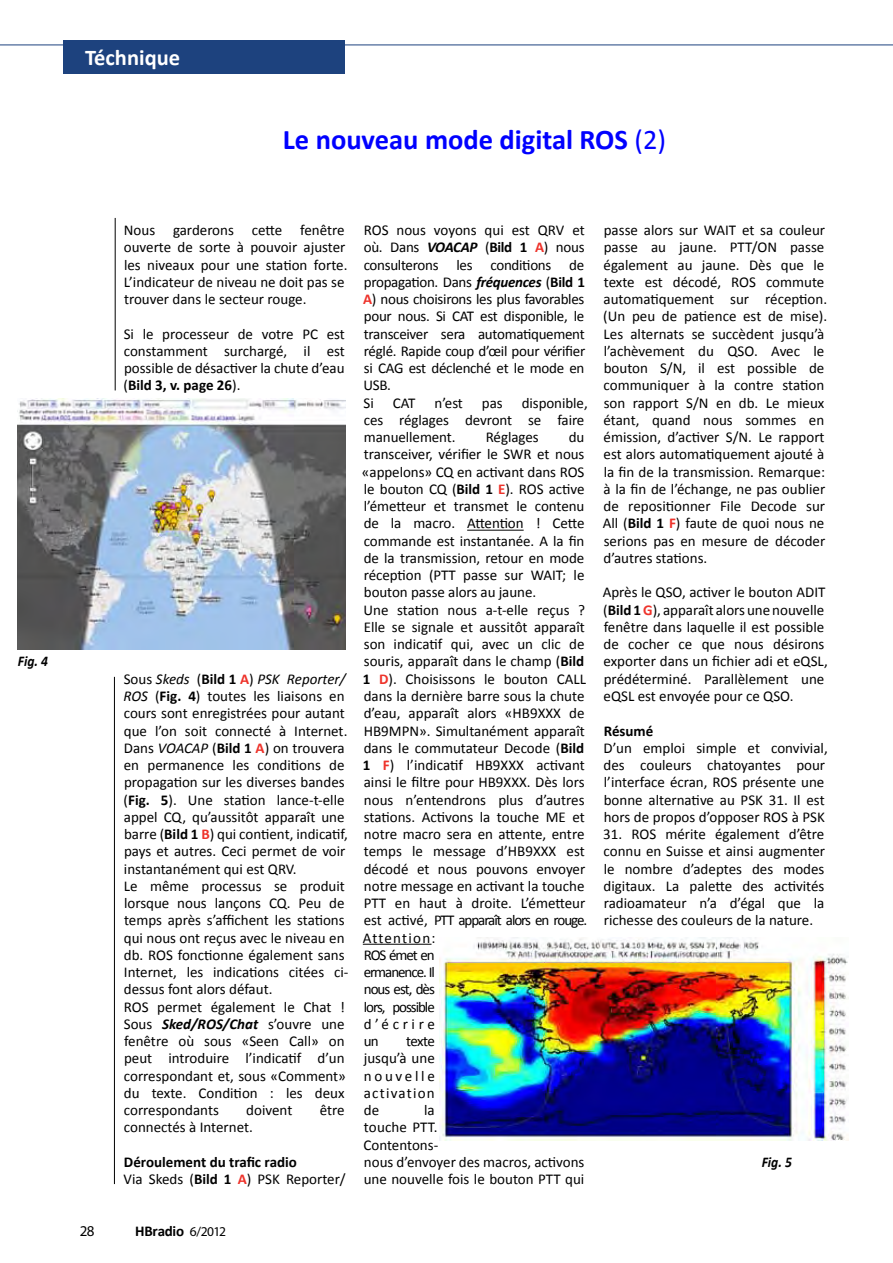
<style>
.page{position:relative;width:893px;height:1263px;background:#fff}
.page>*{position:absolute;margin:0;border:0;box-sizing:border-box;transform-origin:0 0}
.t1{font:700 28.5px "Calibri";color:#00f}
.t2{font:700 22.5px "Calibri";color:#fff}
.t3{font:15px/17.2px "Calibri";color:#000}
.t4{font:15px/17.2px "Calibri";letter-spacing:-.02em;color:#000}
.t5{font:700 15px/17.2px "Calibri";color:#000}
.t6{font:15px "Myriad Pro";color:#000}
.t7{font:italic 700 14.85px "Calibri";color:#000;scale:.91 1}
.s1{font-weight:400}
.s2{font-weight:700}
.s3{font-style:italic}
.s4{font-weight:700;color:#ee332b}
.s5{font-weight:700;font-style:italic}
.s6{color:#ee332b}
.s7{font-family:"Myriad Pro";font-weight:400;font-size:13.5px}
</style>
<div class="page">
<hr style="left:0;top:45px;width:893px;height:1px;background:#1d427e">
<div style="left:63px;top:40px;width:282px;height:33px;background:#1d427e"></div>
<hr style="left:114px;top:677px;width:1px;height:507px;background:#000">
<hr style="left:467px;top:530px;width:57px;height:1px;background:#000">
<hr style="left:363px;top:944px;width:68px;height:1px;background:#000">
<img style="left:18px;top:399px;width:327px;height:250px">
<img style="left:440px;top:938px;width:409px;height:202px">
<hr style="left:115px;top:218px;width:1px;height:172px;background:#000">
<p class="t7" style="left:18px;top:652px;width:35px">Fig. 4</p>
<h2 class="t2" style="left:85px;top:43px;width:97px">Téchnique</h2>
<h1 class="t1" style="left:283px;top:121px;width:385px">Le nouveau mode digital ROS <span class="s1">(2)</span></h1>
<p class="t3" style="left:124px;top:222px;width:225px">Nous garderons cette fenêtre ouverte de sorte à pouvoir ajuster les niveaux pour une station forte.<br>L’indicateur de niveau ne doit pas se trouver dans le secteur rouge.</p>
<p class="t3" style="left:124px;top:325px;width:223px;text-align:justify">Si le processeur de votre PC est constamment surchargé, il est possible de désactiver la chute d’eau (<span class="s2">Bild 3, v. page 26</span>).</p>
<p class="t3" style="left:123px;top:670px;width:226px">Sous <span class="s3">Skeds</span> (<span class="s2">Bild 1</span> <span class="s4">A</span>) <span class="s3">PSK Reporter/<br>ROS</span> (<span class="s2">Fig. 4</span>) toutes les liaisons en cours sont enregistrées pour autant que l’on soit connecté à Internet.<br>Dans <span class="s3">VOACAP</span> (<span class="s2">Bild 1</span> <span class="s4">A</span>) on trouvera en permanence les conditions de propagation sur les diverses bandes (<span class="s2">Fig. 5</span>). Une station lance-t-elle appel CQ, qu’aussitôt apparaît une barre (<span class="s2">Bild 1</span> <span class="s4">B</span>) qui contient, indicatif, pays et autres. Ceci permet de voir instantanément qui est QRV.<br>Le même processus se produit lorsque nous lançons CQ. Peu de temps après s’affichent les stations qui nous ont reçus avec le niveau en db. ROS fonctionne également sans<br>Internet, les indications citées ci&shy;dessus font alors défaut.<br>ROS permet également le Chat !<br>Sous <span class="s5">Sked/ROS/Chat</span> s’ouvre une fenêtre où sous «Seen Call» on peut introduire l’indicatif d’un correspondant et, sous «Comment» du texte. Condition : les deux correspondants</p>
<p class="t3" style="left:246px;top:1101px;width:48px">doivent</p>
<p class="t3" style="left:320px;top:1101px;width:26px">être</p>
<p class="t3" style="left:124px;top:1119px;width:130px">connectés à Internet.</p>
<p class="t5" style="left:124px;top:1153px;width:224px">Déroulement du trafic radio<br><span class="s1">Via Skeds (</span>Bild 1 <span class="s6">A</span><span class="s1">) PSK Reporter/</span></p>
<p class="t4" style="left:363px;top:222px;width:224px">ROS nous voyons qui est QRV et où. Dans <span class="s5">VOACAP</span> (<span class="s2">Bild 1</span> <span class="s4">A</span>) nous consulterons les conditions de propagation. Dans <span class="s5">fréquences</span> (<span class="s2">Bild 1<br></span><span class="s4">A</span>) nous choisirons les plus favorables pour nous. Si CAT est disponible, le transceiver sera automatiquement réglé. Rapide coup d’œil pour vérifier si CAG est déclenché et le mode en<br>USB.<br>Si</p>
<p class="t3" style="left:393px;top:394px;width:24px">CAT</p>
<p class="t3" style="left:435px;top:394px;width:30px">n’est</p>
<p class="t3" style="left:482px;top:394px;width:22px">pas</p>
<p class="t3" style="left:364px;top:394px;width:226px;text-indent:158px">disponible, ces réglages devront se faire manuellement.</p>
<p class="t3" style="left:486px;top:429px;width:54px">Réglages</p>
<p class="t3" style="left:362px;top:429px;width:227px;text-indent:207px">du transceiver, vérifier le SWR et nous «appelons» CQ en activant dans ROS le bouton CQ (<span class="s2">Bild 1</span> <span class="s4">E</span>). ROS active l’émetteur et transmet le contenu de la macro. Attention ! Cette commande est instantanée. A la fin de la transmission, retour en mode réception (PTT passe sur WAIT; le bouton passe alors au jaune.<br>Une station nous a-t-elle reçus ?<br>Elle se signale et aussitôt apparaît son indicatif qui, avec un clic de souris, apparaît dans le champ (<span class="s2">Bild<br>1</span> <span class="s4">D</span>). Choisissons le bouton CALL dans la dernière barre sous la chute d’eau, apparaît alors «HB9XXX de<br>HB9MPN». Simultanément apparaît dans le commutateur Decode (<span class="s2">Bild<br>1</span> <span class="s4">F</span>) l’indicatif HB9XXX activant ainsi le filtre pour HB9XXX. Dès lors nous n’entendrons plus d’autres stations. Activons la touche ME et notre macro sera en attente, entre temps le message d’HB9XXX est décodé et nous pouvons envoyer notre message en activant la touche<br>PTT en haut à droite. L’émetteur est activé, PTT apparaît alors en rouge.<br>Attention:<br>ROS émet en<br>ermanence. Il<br>nous est, dès<br>lors, possible<br>d’écrire<br>un</p>
<p class="t3" style="left:364px;top:1032px;width:73px;text-align:justify;text-indent:43px">texte jusqu’à une nouvelle activation de</p>
<p class="t3" style="left:363px;top:1101px;width:223px;text-indent:61px">la<br>touche PTT.<br>Contentons-<br>nous d’envoyer des macros, activons une nouvelle fois le bouton PTT qui</p>
<p class="t6" style="left:80px;top:1221px;width:16px">28</p>
<p class="t5" style="left:135px;top:1222px;width:92px">HBradio <span class="s7">6/2012</span></p>
<p class="t3" style="left:603px;top:222px;width:226px">passe alors sur WAIT et sa couleur passe au jaune. PTT/ON passe également au jaune. Dès que le texte est décodé, ROS commute automatiquement sur réception. (Un peu de patience est de mise).<br>Les alternats se succèdent jusqu’à l’achèvement du QSO. Avec le bouton S/N, il est possible de communiquer à la contre station son rapport S/N en db. Le mieux étant, quand nous sommes en émission, d’activer S/N. Le rapport est alors automatiquement ajouté à la fin de la transmission. Remarque: à la fin de l’échange, ne pas oublier de repositionner File Decode sur<br>All (<span class="s2">Bild 1</span> <span class="s4">F</span>) faute de quoi nous ne serions pas en mesure de décoder d’autres stations.</p>
<p class="t3" style="left:603px;top:584px;width:227px">Après le QSO, activer le bouton ADIT (<span class="s2">Bild 1</span><span class="s4">G</span>), apparaît alors une nouvelle fenêtre dans laquelle il est possible de cocher ce que nous désirons exporter dans un fichier adi et eQSL, prédéterminé. Parallèlement une eQSL est envoyée pour ce QSO.</p>
<p class="t5" style="left:604px;top:722px;width:51px">Résumé</p>
<p class="t3" style="left:604px;top:739px;width:226px">D’un emploi simple et convivial, des couleurs chatoyantes pour l’interface écran, ROS présente une bonne alternative au PSK 31. Il est hors de propos d’opposer ROS à PSK</p>
<p class="t3" style="left:603px;top:825px;width:223px;text-align:justify">31. ROS mérite également d’être connu en Suisse et ainsi augmenter le nombre d’adeptes des modes digitaux. La palette des activités radioamateur n’a d’égal que la richesse des couleurs de la nature.</p>
<p class="t7" style="left:762px;top:1152px;width:35px">Fig. 5</p>
</div>
